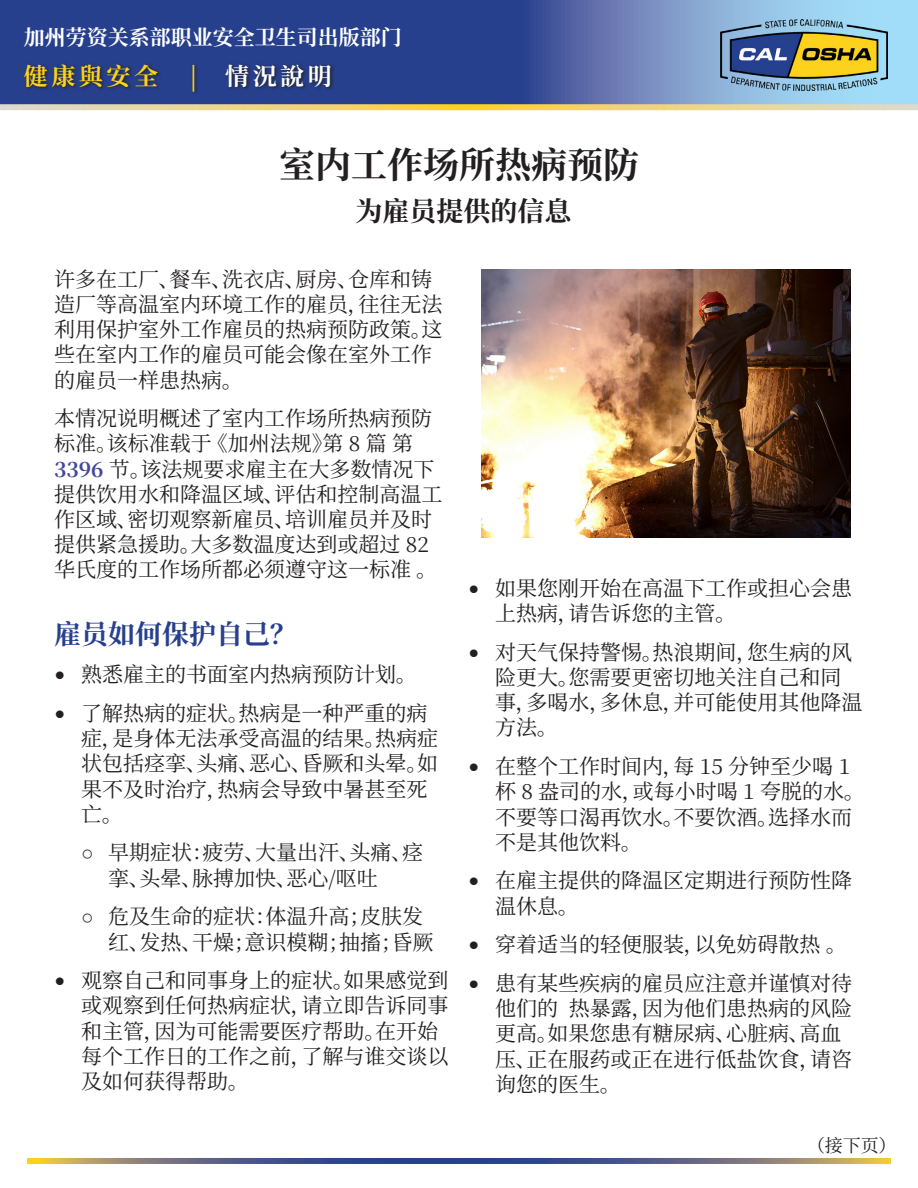
<style>
.page{position:relative;width:918px;height:1188px;background:#fff}
.page>*{position:absolute;margin:0;border:0;box-sizing:border-box;transform-origin:0 0}
.Title_of_fact_sheet__H1{font:700 36px "Source Han Serif SC";color:#231f20}
.Header__top___H2{font:700 27px "Source Han Serif SC";color:#27408e}
.Title_of_fact_sheet__H1-2{font:700 27px "Source Han Serif SC";color:#231f20}
.Banner_text{font:700 24px "Source Han Serif SC";letter-spacing:.15em;color:#fcd318}
.Banner_text-2{font:700 24px "Source Han Serif SC";color:#fff}
.Header__top___H2-2{font:21px/25.2px "Source Han Serif SC";color:#231f20}
.Body{font:700 21px "Source Han Serif SC";color:#fff}
.Body-2{font:18px "Source Han Serif SC";color:#231f20}
.s1{color:#fcd318}
.s2{font-weight:700;color:#44479a}
.s3{font-family:"Verdana"}
.s4{font-family:"Century Gothic"}
</style>
<div class="page">
<svg style="left:0;top:0;width:918px;height:110px;background:#526aa2"></svg>
<img style="left:721px;top:20px;width:167px;height:71px">
<svg style="left:22px;top:62px;width:313px;height:34px;background:#253979"></svg>
<img style="left:482px;top:269px;width:368px;height:268px">
<svg style="left:27px;top:1158px;width:864px;height:6px;background:#696b7e"></svg>
<p class="Body" style="left:24px;top:26px;width:379px">加州劳资关系部职业安全卫生司出版部门</p>
<p class="Banner_text" style="left:24px;top:63px;width:136px">健康與安全</p>
<p class="Banner_text-2" style="left:189px;top:63px;width:144px"><span class="s1">|</span> 情況說明</p>
<h1 class="Title_of_fact_sheet__H1" style="left:279px;top:145px;width:361px">室内工作场所热病预防</h1>
<h1 class="Title_of_fact_sheet__H1-2" style="left:356px;top:196px;width:217px">为雇员提供的信息</h1>
<h2 class="Header__top___H2-2" style="left:54px;top:267px;width:390px">许多在工厂、餐车、洗衣店、厨房、仓库和铸造厂等高温室内环境工作的雇员，往往无法利用保护室外工作雇员的热病预防政策。这些在室内工作的雇员可能会像在室外工作的雇员一样患热病。</h2>
<h2 class="Header__top___H2-2" style="left:54px;top:406px;width:390px">本情况说明概述了室内工作场所热病预防标准。该标准载于 《加州法规》第 8 篇 第<br><span class="s2">3396</span> 节。该法规要求雇主在大多数情况下提供饮用水和降温区域、评估和控制高温工作区域、密切观察新雇员、培训雇员并及时提供紧急援助。大多数温度达到或超过 82华氏度的工作场所都必须遵守这一标准 。</h2>
<h2 class="Header__top___H2" style="left:54px;top:618px;width:245px">雇员如何保护自己？</h2>
<p class="Header__top___H2-2" style="left:54px;top:662px;width:364px"><span class="s3">•</span> 熟悉雇主的书面室内热病预防计划。</p>
<p class="Header__top___H2-2" style="left:81px;top:701px;width:359px;text-indent:-27px"><span class="s3">•</span> 了解热病的症状。热病是一种严重的病症，是身体无法承受高温的结果。热病症状包括痉挛、头痛、恶心、昏厥和头晕。如果不及时治疗，热病会导致中暑甚至死亡。</p>
<p class="Header__top___H2-2" style="left:108px;top:841px;width:317px;text-indent:-27px"><span class="s4">○</span> 早期症状：疲劳、大量出汗、头痛、痉挛、头晕、脉搏加快、恶心/呕吐</p>
<p class="Header__top___H2-2" style="left:108px;top:905px;width:327px;text-indent:-27px"><span class="s4">○</span> 危及生命的症状：体温升高；皮肤发红、发热、干燥；意识模糊；抽搐；昏厥</p>
<p class="Header__top___H2-2" style="left:81px;top:968px;width:369px;text-indent:-27px"><span class="s3">•</span> 观察自己和同事身上的症状。如果感觉到或观察到任何热病症状，请立即告诉同事和主管，因为可能需要医疗帮助。在开始每个工作日的工作之前，了解与谁交谈以及如何获得帮助。</p>
<p class="Header__top___H2-2" style="left:495px;top:576px;width:359px;text-indent:-27px"><span class="s3">•</span> 如果您刚开始在高温下工作或担心会患上热病，请告诉您的主管。</p>
<p class="Header__top___H2-2" style="left:495px;top:640px;width:369px;text-indent:-27px"><span class="s3">•</span> 对天气保持警惕。热浪期间，您生病的风险更大。您需要更密切地关注自己和同事，多喝水，多休息，并可能使用其他降温方法。</p>
<p class="Header__top___H2-2" style="left:495px;top:754px;width:371px;text-indent:-27px"><span class="s3">•</span> 在整个工作时间内，每 15 分钟至少喝 1杯 8 盎司的水，或每小时喝 1 夸脱的水。不要等口渴再饮水。不要饮酒。选择水而不是其他饮料。</p>
<p class="Header__top___H2-2" style="left:495px;top:869px;width:359px;text-indent:-27px"><span class="s3">•</span> 在雇主提供的降温区定期进行预防性降温休息。</p>
<p class="Header__top___H2-2" style="left:468px;top:932px;width:380px"><span class="s3">•</span> 穿着适当的轻便服装，以免妨碍散热 。</p>
<p class="Header__top___H2-2" style="left:495px;top:971px;width:359px;text-indent:-27px"><span class="s3">•</span> 患有某些疾病的雇员应注意并谨慎对待他们的 热暴露，因为他们患热病的风险更高。如果您患有糖尿病、心脏病、高血压、正在服药或正在进行低盐饮食，请咨询您的医生。</p>
<p class="Body-2" style="left:807px;top:1135px;width:91px">（接下页）</p>
</div>
